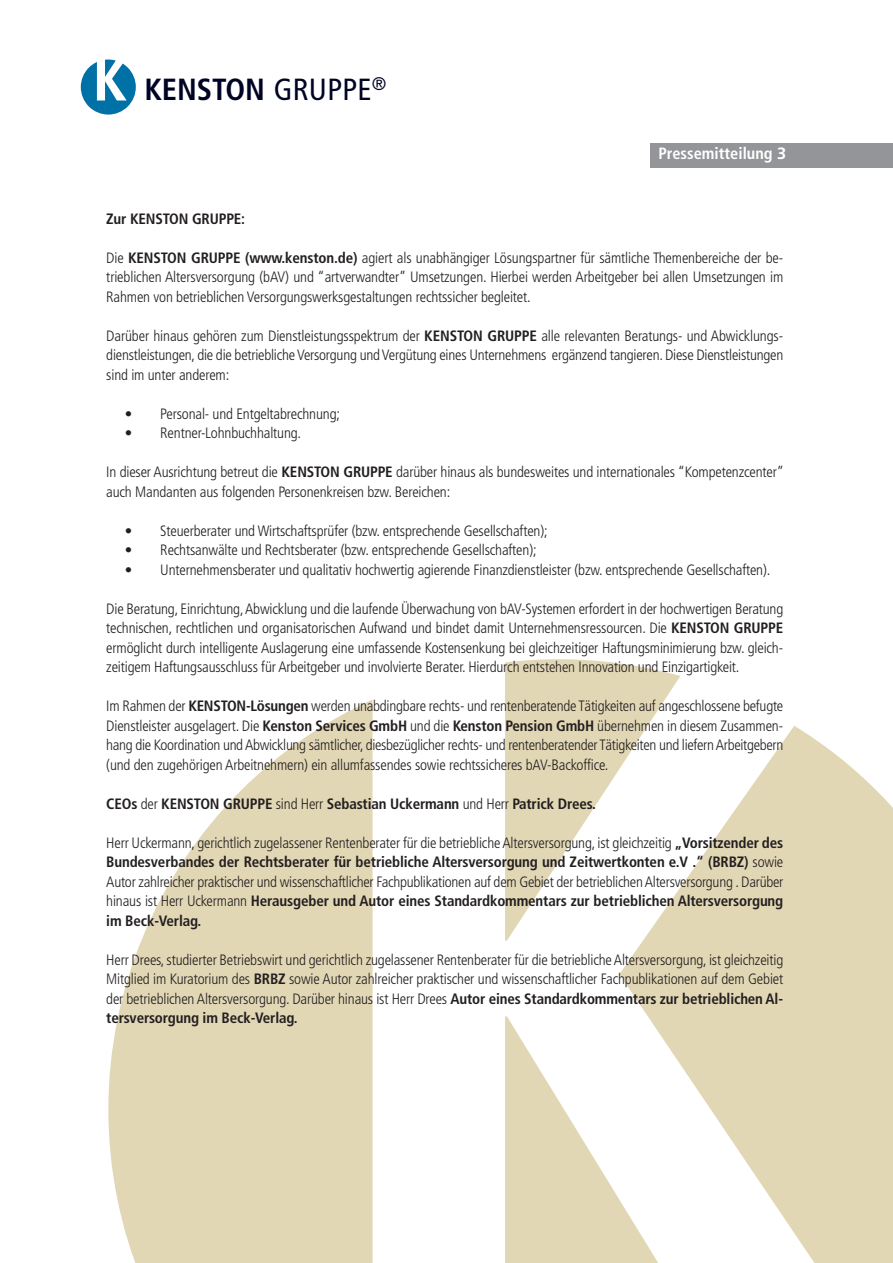
<style>
.page{position:relative;width:893px;height:1263px;background:#fff}
.page>*{position:absolute;margin:0;border:0;box-sizing:border-box;transform-origin:0 0}
.t1{font:700 condensed 30.6px "Frutiger";color:#000424}
.t2{font:700 condensed 16.35px "Frutiger";color:#fff}
.t3{font:300 condensed 15px/19.5px "Frutiger";letter-spacing:-.01em;color:#231f20;text-align:justify}
.t4{font:700 condensed 15px "Frutiger";letter-spacing:-.01em;color:#231f20}
.s1{font-weight:400}
.s2{font-stretch:normal}
.s3{font-weight:700}
.s4{font-weight:300}
</style>
<div class="page">
<svg style="left:505px;top:659px;width:175px;height:40px;background:#e5dcbe"></svg>
<svg style="left:108px;top:699px;width:785px;height:564px;fill:#e2d7b5"></svg>
<div style="left:651px;top:143px;width:242px;height:24px;background:#939598"></div>
<svg style="left:81px;top:60px;width:55px;height:55px"></svg>
<h1 class="t1" style="left:144px;top:77px;width:244px">KENSTON <span class="s1">GRUPPE</span><sup>®</sup></h1>
<p class="t2" style="left:658px;top:147px;width:129px">Pressemitteilung <span class="s2">3</span></p>
<p class="t4" style="left:106px;top:213px;width:140px">Zur KENSTON GRUPPE:</p>
<p class="t3" style="left:106px;top:249px;width:678px">Die <span class="s3">KENSTON GRUPPE (www.kenston.de)</span> agiert als unabhängiger Lösungspartner für sämtliche Themenbereiche der be&shy;trieblichen Altersversorgung (bAV) und “artverwandter” Umsetzungen. Hierbei werden Arbeitgeber bei allen Umsetzungen im Rahmen von betrieblichen Versorgungswerksgestaltungen rechtssicher begleitet.</p>
<p class="t3" style="left:106px;top:327px;width:678px">Darüber hinaus gehören zum Dienstleistungsspektrum der <span class="s3">KENSTON GRUPPE</span> alle relevanten Beratungs- und Abwicklungs&shy;dienstleistungen, die die betrieblicheVersorgung undVergütung eines Unternehmens ergänzend tangieren. Diese Dienstleistungen sind im unter anderem:</p>
<p class="t3" style="left:125px;top:405px;width:217px">• Personal- und Entgeltabrechnung;</p>
<p class="t3" style="left:125px;top:425px;width:178px">• Rentner-Lohnbuchhaltung.</p>
<p class="t3" style="left:106px;top:464px;width:679px">In dieser Ausrichtung betreut die <span class="s3">KENSTON GRUPPE</span> darüber hinaus als bundesweites und internationales “Kompetenzcenter” auch Mandanten aus folgenden Personenkreisen bzw. Bereichen:</p>
<p class="t3" style="left:125px;top:522px;width:424px">• Steuerberater und Wirtschaftsprüfer (bzw. entsprechende Gesellschaften);</p>
<p class="t3" style="left:125px;top:542px;width:413px">• Rechtsanwälte und Rechtsberater (bzw. entsprechende Gesellschaften);</p>
<p class="t3" style="left:125px;top:561px;width:647px">• Unternehmensberater und qualitativ hochwertig agierende Finanzdienstleister (bzw. entsprechende Gesellschaften).</p>
<p class="t3" style="left:106px;top:600px;width:678px">Die Beratung, Einrichtung,Abwicklung und die laufende Überwachung von bAV-Systemen erfordert in der hochwertigen Beratung technischen, rechtlichen und organisatorischen Aufwand und bindet damit Unternehmensressourcen. Die <span class="s3">KENSTON GRUPPE </span>ermöglicht durch intelligente Auslagerung eine umfassende Kostensenkung bei gleichzeitiger Haftungsminimierung bzw. gleich&shy;zeitigem Haftungsausschluss für Arbeitgeber und involvierte Berater. Hierdurch entstehen Innovation und Einzigartigkeit.</p>
<p class="t3" style="left:106px;top:698px;width:678px">Im Rahmen der <span class="s3">KENSTON-Lösungen</span> werden unabdingbare rechts- und rentenberatende Tätigkeiten auf angeschlossene befugte Dienstleister ausgelagert. Die <span class="s3">Kenston Services GmbH</span> und die <span class="s3">Kenston Pension GmbH</span> übernehmen in diesem Zusammen&shy;hang die Koordination undAbwicklung sämtlicher, diesbezüglicher rechts- und rentenberatender Tätigkeiten und liefernArbeitgebern (und den zugehörigen Arbeitnehmern) ein allumfassendes sowie rechtssicheres bAV-Backoffice.</p>
<p class="t4" style="left:106px;top:798px;width:491px">CEOs <span class="s4">der</span> KENSTON GRUPPE <span class="s4">sind Herr</span> Sebastian Uckermann <span class="s4">und Herr</span> Patrick Drees.</p>
<p class="t3" style="left:106px;top:834px;width:678px">Herr Uckermann, gerichtlich zugelassener Rentenberater für die betrieblicheAltersversorgung, ist gleichzeitig <span class="s3">„Vorsitzender des Bundesverbandes der Rechtsberater für betriebliche Altersversorgung und Zeitwertkonten e.V .“ (BRBZ)</span> sowie Autor zahlreicher praktischer und wissenschaftlicher Fachpublikationen auf dem Gebiet der betrieblichenAltersversorgung . Darüber hinaus ist Herr Uckermann <span class="s3">Herausgeber und Autor eines Standardkommentars zur betrieblichen Altersversorgung im Beck-Verlag.</span></p>
<p class="t3" style="left:106px;top:951px;width:678px">Herr Drees, studierter Betriebswirt und gerichtlich zugelassener Rentenberater für die betrieblicheAltersversorgung, ist gleichzeitig Mitglied im Kuratorium des <span class="s3">BRBZ</span> sowie Autor zahlreicher praktischer und wissenschaftlicher Fachpublikationen auf dem Gebiet der betrieblichen Altersversorgung. Darüber hinaus ist Herr Drees <span class="s3">Autor eines Standardkommentars zur betrieblichen Al&shy;tersversorgung im Beck-Verlag.</span></p>
</div>
